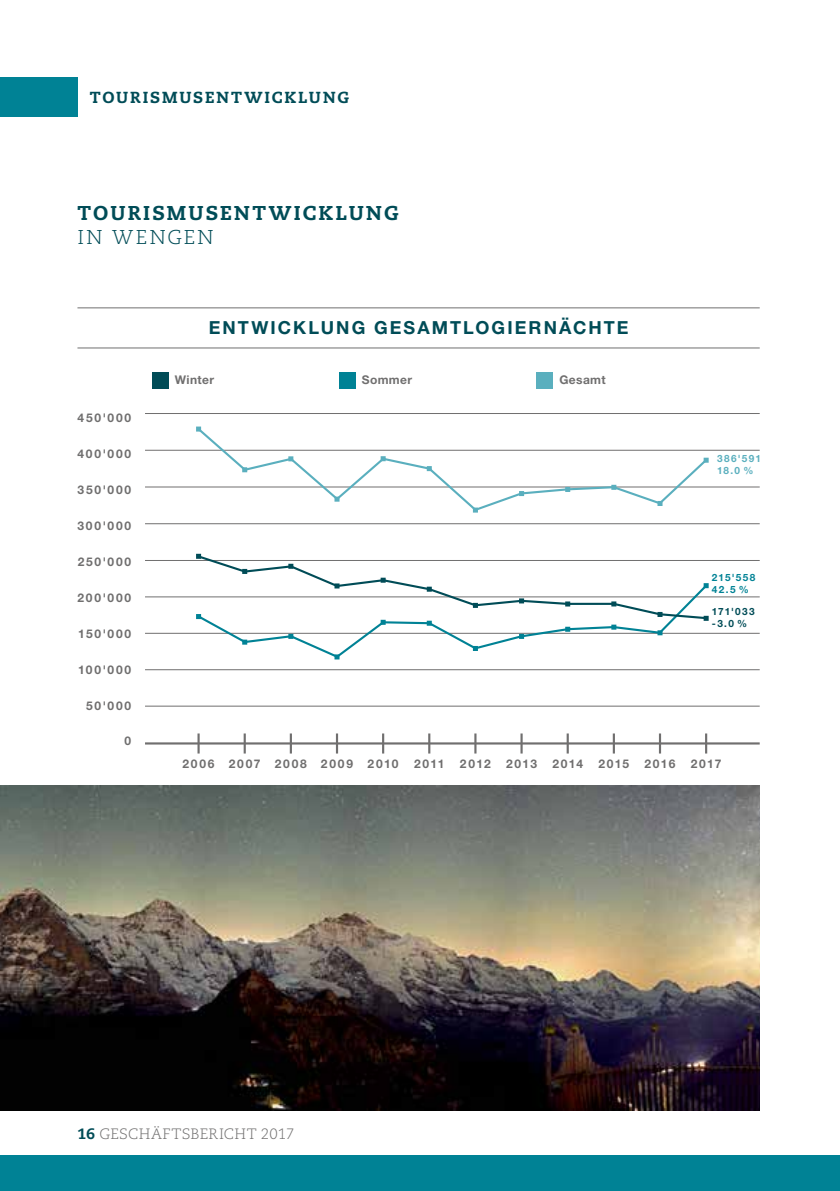
<style>
.page{position:relative;width:840px;height:1191px;background:#fff}
.page>*{position:absolute;margin:0;border:0;box-sizing:border-box;transform-origin:0 0}
.t1{font:800 20px "Caecilia LT Std";letter-spacing:.11em;color:#004c57}
.t2{font:300 20px "Caecilia LT Std";letter-spacing:.115em;color:#004c57}
.t3{font:700 18px "Helvetica Neue LT Std";letter-spacing:.115em;color:#004c57}
.t4{font:800 16px "Caecilia LT Std";letter-spacing:.115em;color:#004c57}
.t5{font:300 15px "Caecilia LT Std";letter-spacing:.02em;color:#706f6f}
.t6{font:700 12px "Helvetica Neue LT Std";letter-spacing:.145em;color:#706f6f}
.t7{font:700 10px/12px "Helvetica Neue LT Std";letter-spacing:.14em;color:#5aafbe}
.t8{font:700 10px/12px "Helvetica Neue LT Std";letter-spacing:.125em;color:#008295}
.t9{font:700 10px/12px "Helvetica Neue LT Std";letter-spacing:.125em;color:#004c57}
.s1{font-weight:800;color:#004c57}
</style>
<div class="page">
<div style="left:0;top:1155px;width:839px;height:36px;background:#008295"></div>
<div style="left:0;top:77px;width:77px;height:40px;background:#008295"></div>
<img style="left:0;top:786px;width:759px;height:324px">
<hr style="left:77px;top:307px;width:682px;height:1px;background:#706f6f">
<hr style="left:77px;top:348px;width:682px;height:1px;background:#706f6f">
<div style="left:152px;top:372px;width:16px;height:16px;background:#004c57"></div>
<hr style="left:145px;top:560px;width:614px;height:1px;background:#706f6f">
<hr style="left:145px;top:523px;width:614px;height:1px;background:#706f6f">
<hr style="left:145px;top:486px;width:614px;height:1px;background:#706f6f">
<hr style="left:145px;top:450px;width:614px;height:1px;background:#706f6f">
<hr style="left:145px;top:413px;width:614px;height:1px;background:#706f6f">
<hr style="left:145px;top:596px;width:614px;height:1px;background:#706f6f">
<hr style="left:145px;top:633px;width:614px;height:1px;background:#706f6f">
<hr style="left:145px;top:669px;width:614px;height:1px;background:#706f6f">
<hr style="left:145px;top:706px;width:614px;height:1px;background:#706f6f">
<hr style="left:145px;top:742px;width:614px;height:2px;background:#706f6f">
<svg style="left:196px;top:427px;width:512px;height:86px"></svg>
<svg style="left:196px;top:426px;width:5px;height:5px"></svg>
<svg style="left:242px;top:467px;width:5px;height:5px"></svg>
<svg style="left:288px;top:456px;width:5px;height:5px"></svg>
<svg style="left:334px;top:496px;width:5px;height:5px"></svg>
<svg style="left:380px;top:456px;width:5px;height:5px"></svg>
<svg style="left:426px;top:466px;width:5px;height:5px"></svg>
<svg style="left:472px;top:507px;width:5px;height:5px"></svg>
<svg style="left:518px;top:491px;width:6px;height:5px"></svg>
<svg style="left:565px;top:487px;width:5px;height:5px"></svg>
<svg style="left:611px;top:485px;width:5px;height:5px"></svg>
<svg style="left:657px;top:501px;width:5px;height:5px"></svg>
<svg style="left:703px;top:458px;width:5px;height:5px"></svg>
<svg style="left:196px;top:554px;width:512px;height:105px"></svg>
<div style="left:339px;top:372px;width:16px;height:16px;background:#008295"></div>
<div style="left:536px;top:372px;width:16px;height:16px;background:#5aafbe"></div>
<hr style="left:197px;top:733px;width:2px;height:20px;background:#706f6f">
<hr style="left:243px;top:733px;width:3px;height:20px;background:#706f6f">
<hr style="left:289px;top:733px;width:3px;height:20px;background:#706f6f">
<hr style="left:336px;top:733px;width:2px;height:20px;background:#706f6f">
<hr style="left:382px;top:733px;width:2px;height:20px;background:#706f6f">
<hr style="left:428px;top:733px;width:2px;height:20px;background:#706f6f">
<hr style="left:474px;top:733px;width:2px;height:20px;background:#706f6f">
<hr style="left:520px;top:733px;width:2px;height:20px;background:#706f6f">
<hr style="left:566px;top:733px;width:2px;height:20px;background:#706f6f">
<hr style="left:612px;top:733px;width:2px;height:20px;background:#706f6f">
<hr style="left:658px;top:733px;width:2px;height:20px;background:#706f6f">
<hr style="left:704px;top:733px;width:2px;height:20px;background:#706f6f">
<h3 class="t4" style="left:90px;top:87px;width:261px">TOURISMUSENTWICKLUNG</h3>
<h1 class="t1" style="left:77px;top:200px;width:322px">TOURISMUSENTWICKLUNG</h1>
<h1 class="t2" style="left:77px;top:225px;width:137px">IN WENGEN</h1>
<h2 class="t3" style="left:208px;top:317px;width:421px">ENTWICKLUNG GESAMTLOGIERNÄCHTE</h2>
<p class="t6" style="left:78px;top:410px;width:55px">450'000</p>
<p class="t6" style="left:77px;top:446px;width:55px">400'000</p>
<p class="t6" style="left:78px;top:482px;width:55px">350'000</p>
<p class="t6" style="left:77px;top:518px;width:55px">300'000</p>
<p class="t6" style="left:78px;top:554px;width:55px">250'000</p>
<p class="t6" style="left:77px;top:590px;width:55px">200'000</p>
<p class="t6" style="left:78px;top:626px;width:54px">150'000</p>
<p class="t6" style="left:78px;top:662px;width:55px">100'000</p>
<p class="t6" style="left:86px;top:698px;width:47px">50'000</p>
<p class="t6" style="left:124px;top:734px;width:8px">0</p>
<p class="t6" style="left:175px;top:372px;width:41px">Winter</p>
<p class="t6" style="left:361px;top:372px;width:52px">Sommer</p>
<p class="t6" style="left:559px;top:372px;width:48px">Gesamt</p>
<p class="t7" style="left:716px;top:452px;width:45px">386'591<br>18.0 %</p>
<p class="t8" style="left:711px;top:571px;width:45px">215'558<br>42.5 %</p>
<p class="t9" style="left:711px;top:605px;width:44px">171'033 -3.0 %</p>
<p class="t6" style="left:182px;top:756px;width:217px">2006 2007 2008 2009 2010</p>
<p class="t6" style="left:414px;top:756px;width:32px">2011</p>
<p class="t6" style="left:459px;top:756px;width:32px">2012</p>
<p class="t6" style="left:506px;top:756px;width:32px">2013</p>
<p class="t6" style="left:552px;top:756px;width:32px">2014</p>
<p class="t6" style="left:598px;top:756px;width:32px">2015</p>
<p class="t6" style="left:644px;top:756px;width:32px">2016</p>
<p class="t6" style="left:690px;top:756px;width:32px">2017</p>
<p class="t5" style="left:77px;top:1125px;width:218px"><span class="s1">16</span> GESCHÄFTSBERICHT 2017</p>
</div>
